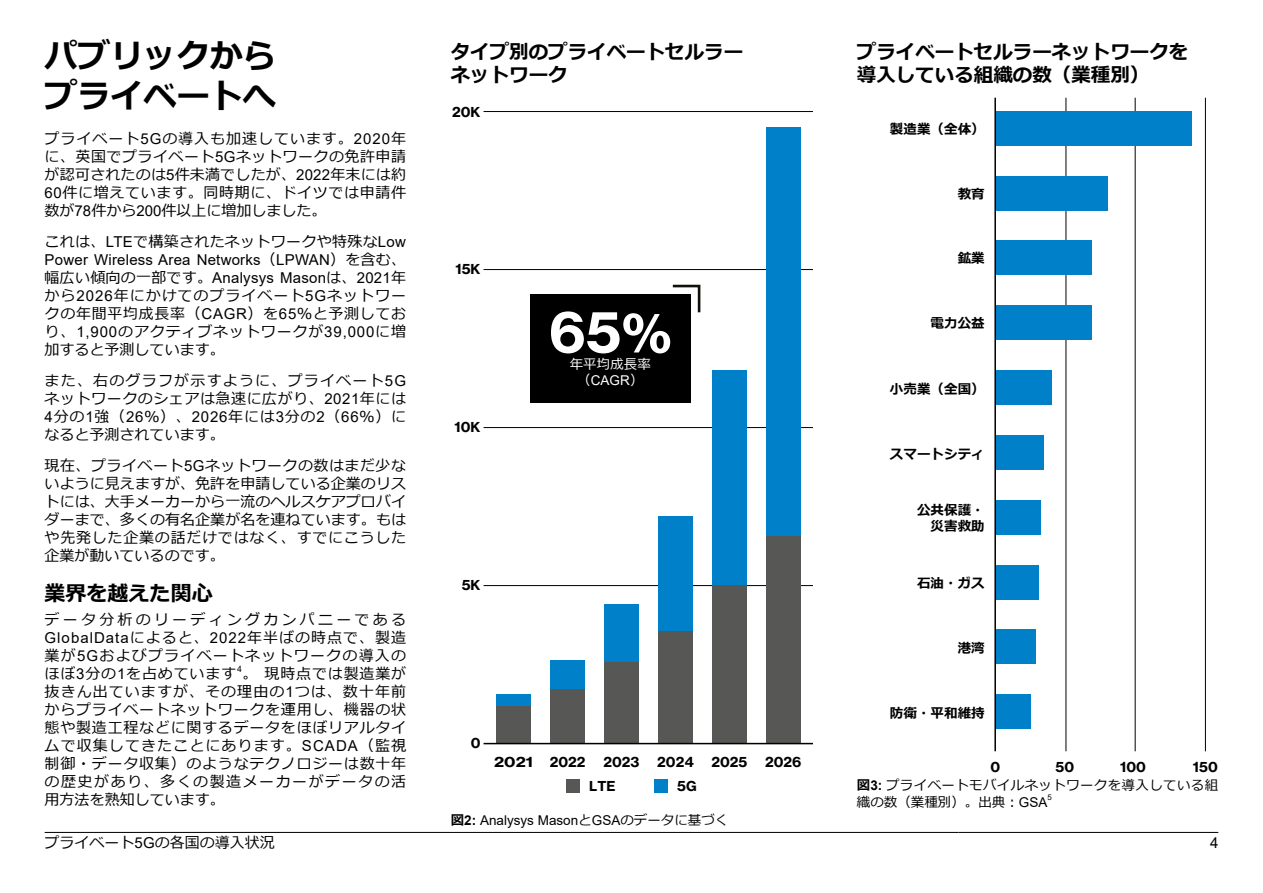
<style>
.page{position:relative;width:1263px;height:893px;background:#fff}
.page>*{position:absolute;margin:0;border:0;box-sizing:border-box;transform-origin:0 0}
.t1{font:700 54px "Verizon NHGTX";color:#fff}
.t2{font:700 33px/39.6px "Meiryo";color:#000}
.t3{font:700 21px "Meiryo";color:#000}
.t4{font:700 19.5px/23.4px "Meiryo";color:#000}
.t5{font:15px/18px "Meiryo";letter-spacing:.045em;color:#000;text-align:justify}
.t6{font:15px/18px "Arial";letter-spacing:.015em;color:#000}
.t7{font:15px "Meiryo";letter-spacing:.02em;color:#000}
.t8{font:15px "Meiryo";color:#000}
.t9{font:700 13.5px/16.2px "Meiryo";letter-spacing:.005em;color:#000;text-align:right}
.t10{font:700 13.5px "Verizon NHGTX";letter-spacing:.005em;color:#000}
.t11{font:13.5px/16.2px "Meiryo";letter-spacing:.025em;color:#000}
.t12{font:13.5px "Arial";color:#000}
.t13{font:700 13.5px "Verizon NHGTX";letter-spacing:.005em;color:#000;scale:1.17 1}
.t14{font:13.5px "Meiryo";letter-spacing:.005em;color:#fff}
.t15{font:13.5px "Arial";color:#fff}
.t16{font:8.7px "Arial";color:#000}
.t17{font:7.8px "Arial";color:#000}
.s1{font-family:"Arial"}
.s2{font-family:"Meiryo"}
.s3{font-family:"Meiryo";font-weight:700}
.s4{font-weight:700}
.s5{font-family:"Arial";font-weight:700}
</style>
<div class="page">
<hr style="left:483px;top:111px;width:329px;height:1px;background:#000">
<hr style="left:483px;top:269px;width:329px;height:1px;background:#000">
<hr style="left:483px;top:427px;width:329px;height:1px;background:#000">
<hr style="left:483px;top:585px;width:329px;height:1px;background:#000">
<div style="left:766px;top:536px;width:34px;height:208px;background:#575756"></div>
<div style="left:766px;top:127px;width:34px;height:409px;background:#0080c9"></div>
<div style="left:712px;top:370px;width:34px;height:215px;background:#0080c9"></div>
<div style="left:658px;top:517px;width:34px;height:114px;background:#0080c9"></div>
<div style="left:604px;top:604px;width:34px;height:58px;background:#0080c9"></div>
<div style="left:550px;top:660px;width:34px;height:29px;background:#0080c9"></div>
<div style="left:496px;top:694px;width:34px;height:13px;background:#0080c9"></div>
<div style="left:712px;top:585px;width:34px;height:159px;background:#575756"></div>
<div style="left:658px;top:631px;width:34px;height:113px;background:#575756"></div>
<div style="left:604px;top:662px;width:34px;height:82px;background:#575756"></div>
<div style="left:550px;top:689px;width:34px;height:55px;background:#575756"></div>
<div style="left:496px;top:707px;width:34px;height:37px;background:#575756"></div>
<div style="left:567px;top:779px;width:13px;height:13px;background:#575756"></div>
<div style="left:655px;top:779px;width:13px;height:13px;background:#0080c9"></div>
<div style="left:530px;top:294px;width:161px;height:109px;background:#000"></div>
<svg style="left:672px;top:284px;width:29px;height:29px"></svg>
<hr style="left:483px;top:743px;width:329px;height:1px;background:#000">
<hr style="left:1066px;top:98px;width:1px;height:653px;background:#000">
<hr style="left:1135px;top:98px;width:1px;height:653px;background:#000">
<hr style="left:1205px;top:98px;width:1px;height:653px;background:#000">
<div style="left:995px;top:111px;width:196px;height:34px;background:#0080c9"></div>
<div style="left:995px;top:176px;width:112px;height:34px;background:#0080c9"></div>
<div style="left:995px;top:241px;width:97px;height:34px;background:#0080c9"></div>
<div style="left:995px;top:306px;width:97px;height:34px;background:#0080c9"></div>
<div style="left:995px;top:371px;width:56px;height:34px;background:#0080c9"></div>
<div style="left:995px;top:435px;width:48px;height:34px;background:#0080c9"></div>
<div style="left:995px;top:500px;width:46px;height:34px;background:#0080c9"></div>
<div style="left:995px;top:565px;width:44px;height:34px;background:#0080c9"></div>
<div style="left:995px;top:630px;width:41px;height:34px;background:#0080c9"></div>
<div style="left:995px;top:695px;width:36px;height:34px;background:#0080c9"></div>
<hr style="left:994px;top:98px;width:2px;height:653px;background:#000">
<hr style="left:958px;top:832px;width:260px;height:1px;background:#000">
<hr style="left:45px;top:832px;width:913px;height:1px;background:#000">
<h2 class="t2" style="left:45px;top:38px;width:232px">パブリックからプライベートへ</h2>
<p class="t5" style="left:45px;top:131px;width:363px">プライベート<span class="s1">5G</span>の導入も加速しています。<span class="s1">2020</span>年に、英国でプライベート<span class="s1">5G</span>ネットワークの免許申請が認可されたのは<span class="s1">5</span>件未満でしたが、<span class="s1">2022</span>年末には約<span class="s1">60</span>件に増えています。同時期に、ドイツでは申請件数が<span class="s1">78</span>件から<span class="s1">200</span>件以上に増加しました。</p>
<p class="t7" style="left:45px;top:231px;width:363px">これは、<span class="s1">LTE</span>で構築されたネットワークや特殊な<span class="s1">Low</span></p>
<p class="t6" style="left:45px;top:251px;width:363px">Power Wireless Area Networks<span class="s2">（</span>LPWAN<span class="s2">）を含む、幅広い傾向の一部です。</span>Analysys Mason<span class="s2">は、</span>2021<span class="s2">年</span></p>
<p class="t5" style="left:45px;top:288px;width:363px">から<span class="s1">2026</span>年にかけてのプライベート<span class="s1">5G</span>ネットワークの年間平均成長率（<span class="s1">CAGR</span>）を<span class="s1">65</span>％と予測しており、<span class="s1">1,900</span>のアクティブネットワークが<span class="s1">39,000</span>に増加すると予測しています。</p>
<p class="t5" style="left:45px;top:372px;width:363px">また、右のグラフが示すように、プライベート<span class="s1">5G</span>ネットワークのシェアは急速に広がり、<span class="s1">2021</span>年には<span class="s1">4</span>分の<span class="s1">1</span>強（<span class="s1">26</span>％）、<span class="s1">2026</span>年には<span class="s1">3</span>分の<span class="s1">2</span>（<span class="s1">66</span>％）になると予測されています。</p>
<p class="t5" style="left:45px;top:457px;width:363px">現在、プライベート<span class="s1">5G</span>ネットワークの数はまだ少ないように見えますが、免許を申請している企業のリストには、大手メーカーから一流のヘルスケアプロバイダーまで、多くの有名企業が名を連ねています。もはや先発した企業の話だけではなく、すでにこうした企業が動いているのです。</p>
<h3 class="t3" style="left:45px;top:579px;width:169px">業界を越えた関心</h3>
<p class="t5" style="left:45px;top:612px;width:363px">データ分析のリーディングカンパニーである<span class="s1">GlobalData</span>によると、<span class="s1">2022</span>年半ばの時点で、製造業が<span class="s1">5G</span>およびプライベートネットワークの導入のほぼ<span class="s1">3</span>分の<span class="s1">1</span>を占めています。現時点では製造業が</p>
<p class="t16" style="left:237px;top:663px;width:6px">4</p>
<p class="t5" style="left:45px;top:684px;width:363px">抜きん出ていますが、その理由の<span class="s1">1</span>つは、数十年前からプライベートネットワークを運用し、機器の状態や製造工程などに関するデータをほぼリアルタイムで収集してきたことにあります。<span class="s1">SCADA</span>（監視制御・データ収集）のようなテクノロジーは数十年の歴史があり、多くの製造メーカーがデータの活用方法を熟知しています。</p>
<h3 class="t4" style="left:451px;top:41px;width:294px">タイプ別のプライベートセルラーネットワーク</h3>
<p class="t10" style="left:452px;top:103px;width:30px">20K</p>
<p class="t10" style="left:455px;top:261px;width:27px">15K</p>
<p class="t10" style="left:455px;top:419px;width:27px">10K</p>
<h1 class="t1" style="left:549px;top:299px;width:125px">65%</h1>
<p class="t14" style="left:570px;top:354px;width:83px">年平均成長率</p>
<p class="t15" style="left:577px;top:371px;width:68px"><span class="s2">（</span>CAGR<span class="s2">）</span></p>
<p class="t10" style="left:462px;top:577px;width:20px">5K</p>
<p class="t10" style="left:471px;top:734px;width:11px">0</p>
<p class="t13" style="left:494px;top:754px;width:79px">2021 2022</p>
<p class="t10" style="left:603px;top:754px;width:38px">2023</p>
<p class="t10" style="left:657px;top:754px;width:38px">2024</p>
<p class="t10" style="left:711px;top:754px;width:38px">2025</p>
<p class="t10" style="left:765px;top:754px;width:38px">2026</p>
<p class="t10" style="left:589px;top:777px;width:28px">LTE</p>
<p class="t10" style="left:677px;top:777px;width:21px">5G</p>
<p class="t12" style="left:451px;top:811px;width:279px"><span class="s3">図</span><span class="s4">2:</span> Analysys Mason<span class="s2">と</span>GSA<span class="s2">のデータに基づく</span></p>
<h3 class="t4" style="left:857px;top:41px;width:333px">プライベートセルラーネットワークを導入している組織の数（業種別）</h3>
<p class="t9" style="left:890px;top:122px;width:96px">製造業（全体）</p>
<p class="t9" style="left:958px;top:187px;width:29px">教育</p>
<p class="t9" style="left:958px;top:251px;width:29px">鉱業</p>
<p class="t9" style="left:930px;top:316px;width:56px">電力公益</p>
<p class="t9" style="left:890px;top:381px;width:96px">小売業（全国）</p>
<p class="t9" style="left:890px;top:446px;width:96px">スマートシティ</p>
<p class="t9" style="left:917px;top:503px;width:69px">公共保護・災害救助</p>
<p class="t9" style="left:917px;top:576px;width:69px">石油・ガス</p>
<p class="t9" style="left:958px;top:640px;width:29px">港湾</p>
<p class="t9" style="left:890px;top:705px;width:96px">防衛・平和維持</p>
<p class="t10" style="left:990px;top:758px;width:11px">0</p>
<p class="t10" style="left:1055px;top:758px;width:20px">50</p>
<p class="t10" style="left:1120px;top:758px;width:27px">100</p>
<p class="t10" style="left:1193px;top:758px;width:26px">150</p>
<p class="t11" style="left:857px;top:778px;width:363px"><span class="s4">図</span><span class="s5">3:</span> プライベートモバイルネットワークを導入している組織の数（業種別）。出典︓<span class="s1">GSA</span></p>
<p class="t17" style="left:1047px;top:792px;width:6px">5</p>
<p class="t8" style="left:45px;top:832px;width:232px">プライベート<span class="s1">5G</span>の各国の導入状況</p>
<p class="t6" style="left:1210px;top:834px;width:10px">4</p>
</div>
